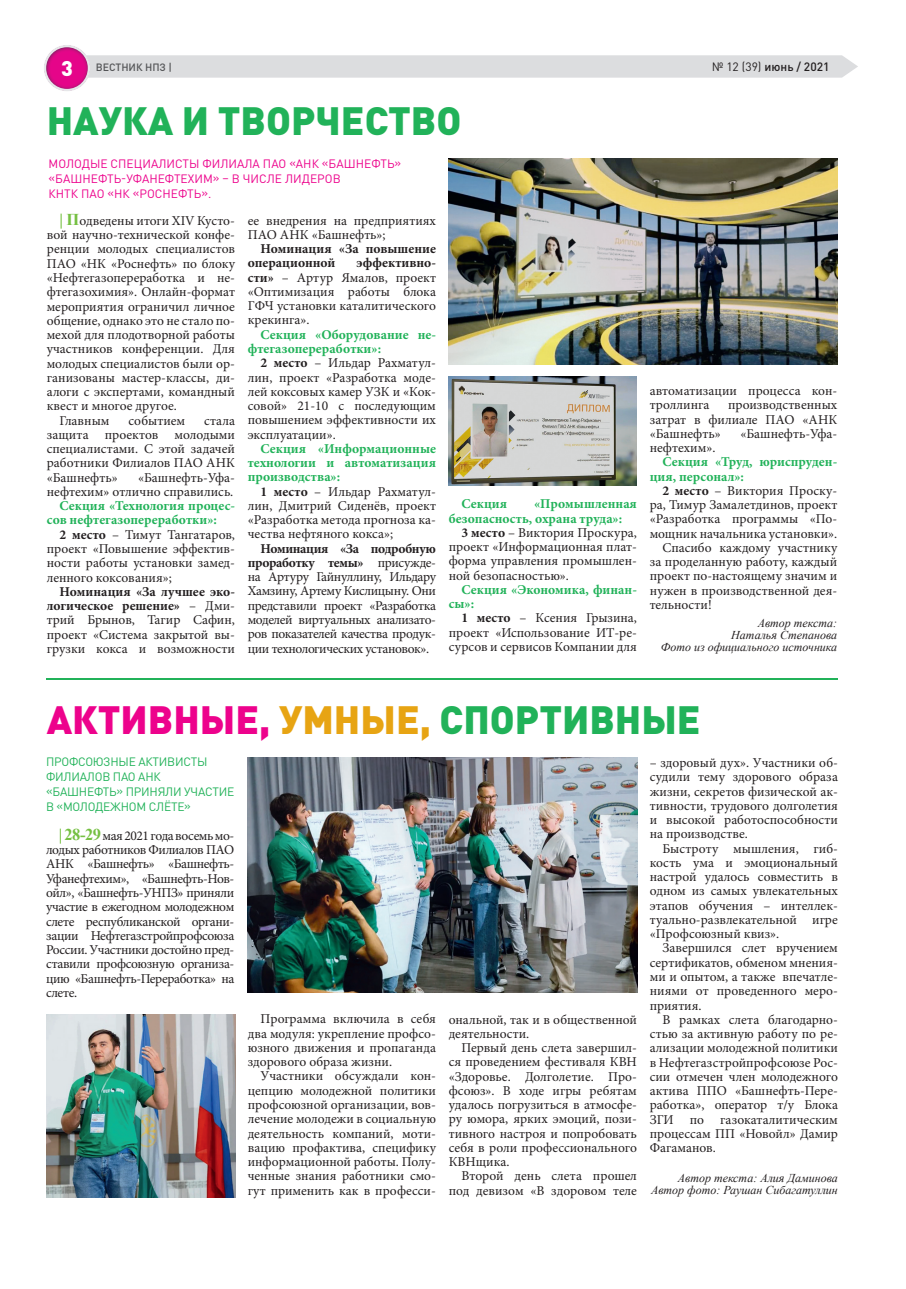
<style>
.page{position:relative;width:906px;height:1289px;background:#fff}
.page>*{position:absolute;margin:0;border:0;box-sizing:border-box;transform-origin:0 0}
.t1{font:900 39px "DIN Pro";color:#21b259}
.t2{font:13.5px/14.2px "Minion Pro";color:#231f20;text-align:justify}
.t3{font:700 13.5px/14.2px "Minion Pro";color:#21b259}
.t4{font:700 13.5px/14.2px "Minion Pro";color:#231f20}
.t5{font:italic 12px/12px "Times New Roman";color:#231f20;text-align:right}
.t6{font:12px/15px "DIN Pro";color:#ed028c}
.t7{font:12px/15px "DIN Pro";letter-spacing:-.02em;color:#21b259}
.t8{font:500 12px "DIN Pro";color:#231f20}
.t9{font:500 10.5px "DIN Pro";color:#545557}
.s1{font-weight:900;font-size:21px;color:#fff}
.s2{font-weight:400}
.s3{font-family:"Times New Roman";font-weight:700;font-size:16.5px;color:#76c043}
.s4{font-weight:700}
.s5{color:#ed028c}
.s6{color:#e7a413}
</style>
<div class="page">
<svg style="left:44px;top:45px;width:814px;height:46px"></svg>
<img style="left:448px;top:158px;width:389px;height:206px">
<hr style="left:46px;top:678px;width:791px;height:2px;background:#21b259">
<img style="left:248px;top:757px;width:390px;height:235px">
<img style="left:449px;top:377px;width:188px;height:108px">
<img style="left:47px;top:1014px;width:188px;height:183px">
<p class="t9" style="left:61px;top:60px;width:112px"><span class="s1">3</span> ВЕСТНИК НПЗ |</p>
<p class="t8" style="left:712px;top:58px;width:119px"><span class="s2">№ 12 (39)</span> июнь / 2021</p>
<h1 class="t1" style="left:47px;top:94px;width:416px">НАУКА И ТВОРЧЕСТВО</h1>
<p class="t6" style="left:49px;top:155px;width:354px">МОЛОДЫЕ СПЕЦИАЛИСТЫ ФИЛИАЛА ПАО «АНК «БАШНЕФТЬ» «БАШНЕФТЬ-УФАНЕФТЕХИМ» – В ЧИСЛЕ ЛИДЕРОВ<br>КНТК ПАО «НК «РОСНЕФТЬ».</p>
<p class="t2" style="left:60px;top:213px;width:177px"><span class="s3">| П</span>одведены итоги XIV Кусто-</p>
<p class="t2" style="left:47px;top:228px;width:190px">вой научно-технической конфе-</p>
<p class="t2" style="left:47px;top:242px;width:190px">ренции молодых специалистов</p>
<p class="t2" style="left:47px;top:256px;width:190px">ПАО «НК «Роснефть» по блоку</p>
<p class="t2" style="left:47px;top:270px;width:190px">«Нефтегазопереработка и не-</p>
<p class="t2" style="left:47px;top:285px;width:190px">фтегазохимия». Онлайн-формат</p>
<p class="t2" style="left:47px;top:299px;width:190px">мероприятия ограничил личное</p>
<p class="t2" style="left:47px;top:313px;width:190px">общение, однако это не стало по-</p>
<p class="t2" style="left:47px;top:328px;width:190px">мехой для плодотворной работы</p>
<p class="t2" style="left:47px;top:342px;width:190px">участников конференции. Для</p>
<p class="t2" style="left:47px;top:356px;width:190px">молодых специалистов были ор-</p>
<p class="t2" style="left:47px;top:370px;width:190px">ганизованы мастер-классы, ди-</p>
<p class="t2" style="left:47px;top:385px;width:190px">алоги с экспертами, командный</p>
<p class="t2" style="left:47px;top:399px;width:132px">квест и многое другое.</p>
<p class="t2" style="left:60px;top:413px;width:51px">Главным</p>
<p class="t2" style="left:128px;top:413px;width:58px">событием</p>
<p class="t2" style="left:47px;top:413px;width:190px;text-indent:157px">стала защита проектов молодыми специалистами. С этой задачей работники Филиалов ПАО АНК «Башнефть»</p>
<p class="t2" style="left:47px;top:470px;width:190px;text-align:right">«Башнефть-Уфа-<br>нефтехим» отлично справились.</p>
<p class="t3" style="left:47px;top:498px;width:190px;text-indent:13px">Секция «Технология процес&shy;сов нефтегазопереработки»:</p>
<p class="t2" style="left:47px;top:527px;width:190px;text-indent:13px"><span class="s4">2 место</span> – Тимут Тангатаров, проект «Повышение эффектив&shy;ности работы установки замед&shy;ленного коксования»;</p>
<p class="t2" style="left:47px;top:584px;width:190px;text-indent:13px"><span class="s4">Номинация «За лучшее эко&shy;логическое решение»</span> – Дми&shy;трий Брынов, Тагир Сафин, проект «Система закрытой вы&shy;грузки кокса и возможности</p>
<p class="t2" style="left:248px;top:213px;width:190px">ее внедрения на предприятиях<br>ПАО АНК «Башнефть»;</p>
<p class="t4" style="left:248px;top:241px;width:190px;text-indent:13px">Номинация «За повышение операционной</p>
<p class="t2" style="left:248px;top:256px;width:190px;text-indent:109px"><span class="s4">эффективно&shy;сти»</span> – Артур Ямалов, проект «Оптимизация работы блока ГФЧ установки каталитического крекинга».</p>
<p class="t3" style="left:248px;top:327px;width:190px;text-indent:13px">Секция «Оборудование не&shy;фтегазопереработки»:</p>
<p class="t2" style="left:248px;top:356px;width:190px;text-indent:13px"><span class="s4">2 место</span> – Ильдар Рахматул&shy;лин, проект «Разработка моде&shy;лей коксовых камер УЗК и «Кок&shy;совой» 21-10 с последующим повышением эффективности их эксплуатации».</p>
<p class="t3" style="left:248px;top:441px;width:190px;text-align:justify;text-indent:13px">Секция «Информационные технологии и автоматизация производства»:</p>
<p class="t2" style="left:248px;top:484px;width:190px;text-indent:13px"><span class="s4">1 место</span> – Ильдар Рахматул&shy;лин, Дмитрий Сиденёв, проект «Разработка метода прогноза ка&shy;чества нефтяного кокса»;</p>
<p class="t2" style="left:248px;top:541px;width:190px;text-indent:13px"><span class="s4">Номинация «За подробную проработку темы»</span> присужде&shy;на Артуру Гайнуллину, Ильдару Хамзину, Артему Кислицыну. Они представили проект «Разработка моделей виртуальных анализато&shy;ров показателей качества продук&shy;ции технологических установок».</p>
<p class="t3" style="left:461px;top:496px;width:47px">Секция</p>
<p class="t3" style="left:449px;top:496px;width:190px;text-indent:85px">«Промышленная безопасность, охрана труда»:</p>
<p class="t2" style="left:449px;top:525px;width:190px;text-indent:13px"><span class="s4">3 место</span> – Виктория Проскура, проект «Информационная плат&shy;форма управления промышлен&shy;ной безопасностью».</p>
<p class="t3" style="left:449px;top:582px;width:190px;text-indent:13px">Секция «Экономика, финан&shy;сы»:</p>
<p class="t2" style="left:449px;top:611px;width:190px;text-indent:13px"><span class="s4">1 место</span> – Ксения Грызина, проект «Использование ИТ-ре&shy;сурсов и сервисов Компании для</p>
<p class="t2" style="left:649px;top:383px;width:189px">автоматизации процесса кон&shy;троллинга</p>
<p class="t2" style="left:649px;top:398px;width:189px;text-indent:78px">производственных затрат в филиале ПАО «АНК «Башнефть»</p>
<p class="t2" style="left:740px;top:426px;width:98px">«Башнефть-Уфа-</p>
<p class="t2" style="left:649px;top:441px;width:67px">нефтехим».</p>
<p class="t3" style="left:649px;top:455px;width:189px;text-indent:13px">Секция «Труд, юриспруден&shy;ция, персонал»:</p>
<p class="t2" style="left:662px;top:483px;width:176px"><span class="s4">2 место</span> – Виктория Проску-</p>
<p class="t2" style="left:649px;top:498px;width:189px">ра, Тимур Замалетдинов, проект</p>
<p class="t2" style="left:649px;top:512px;width:189px">«Разработка программы «По-</p>
<p class="t2" style="left:649px;top:526px;width:189px">мощник начальника установки».</p>
<p class="t2" style="left:662px;top:540px;width:176px">Спасибо каждому участнику</p>
<p class="t2" style="left:649px;top:555px;width:189px">за проделанную работу, каждый</p>
<p class="t2" style="left:649px;top:569px;width:189px">проект по-настоящему значим и</p>
<p class="t2" style="left:649px;top:583px;width:189px">нужен в производственной дея-</p>
<p class="t2" style="left:649px;top:597px;width:64px">тельности!</p>
<p class="t5" style="left:660px;top:616px;width:178px">Автор текста:<br>Наталья Степанова<br>Фото из официального источника</p>
<h1 class="t1" style="left:47px;top:693px;width:655px"><span class="s5">АКТИВНЫЕ,</span> <span class="s6">УМНЫЕ,</span> СПОРТИВНЫЕ</h1>
<p class="t2" style="left:649px;top:755px;width:190px">– здоровый дух». Участники об&shy;судили тему здорового образа жизни, секретов физической ак&shy;тивности, трудового долголетия и высокой работоспособности на производстве.</p>
<p class="t2" style="left:649px;top:841px;width:190px;text-indent:13px">Быстроту мышления, гиб&shy;кость ума и эмоциональный настрой удалось совместить в одном из самых увлекательных этапов обучения – интеллек&shy;туально-развлекательной игре «Профсоюзный квиз».</p>
<p class="t2" style="left:649px;top:941px;width:190px;text-indent:13px">Завершился слет вручением сертификатов, обменом мнения&shy;ми и опытом, а также впечатле&shy;ниями от проведенного меро&shy;приятия.</p>
<p class="t2" style="left:649px;top:1012px;width:190px;text-indent:13px">В рамках слета благодарно&shy;стью за активную работу по ре&shy;ализации молодежной политики в Нефтегазстройпрофсоюзе Рос&shy;сии отмечен член молодежного актива ППО «Башнефть-Пере&shy;работка», оператор т/у Блока ЗГИ по газокаталитическим процессам ПП «Новойл» Дамир Фагаманов.</p>
<p class="t5" style="left:651px;top:1171px;width:188px">Автор текста: Алия Даминова<br>Автор фото: Раушан Сибагатуллин</p>
<p class="t7" style="left:46px;top:754px;width:190px">ПРОФСОЮЗНЫЕ АКТИВИСТЫ<br>ФИЛИАЛОВ ПАО АНК «БАШНЕФТЬ» ПРИНЯЛИ УЧАСТИЕ<br>В «МОЛОДЕЖНОМ СЛЁТЕ»</p>
<p class="t2" style="left:46px;top:828px;width:190px;text-indent:13px"><span class="s3">| 28-29</span> мая 2021 года восемь мо&shy;лодых работников Филиалов ПАО АНК «Башнефть» «Башнефть-Уфанефтехим», «Башнефть-Нов&shy;ойл», «Башнефть-УНПЗ» приняли участие в ежегодном молодежном слете республиканской органи&shy;зации Нефтегазстройпрофсоюза России. Участники достойно пред&shy;ставили профсоюзную организа&shy;цию «Башнефть-Переработка» на слете.</p>
<p class="t2" style="left:248px;top:1012px;width:190px;text-indent:13px">Программа включила в себя два модуля: укрепление профсо&shy;юзного движения и пропаганда здорового образа жизни.</p>
<p class="t2" style="left:248px;top:1069px;width:190px;text-indent:13px">Участники обсуждали кон&shy;цепцию молодежной политики профсоюзной организации, вов&shy;лечение молодежи в социальную деятельность компаний, моти&shy;вацию профактива, специфику информационной работы. Полу&shy;ченные знания работники смо&shy;гут применить как в професси-</p>
<p class="t2" style="left:449px;top:1012px;width:190px">ональной, так и в общественной деятельности.</p>
<p class="t2" style="left:449px;top:1040px;width:190px;text-indent:13px">Первый день слета завершил&shy;ся проведением фестиваля КВН «Здоровье. Долголетие. Про&shy;фсоюз». В ходе игры ребятам удалось погрузиться в атмосфе&shy;ру юмора, ярких эмоций, пози&shy;тивного настроя и попробовать себя в роли профессионального КВНщика.</p>
<p class="t2" style="left:449px;top:1168px;width:190px;text-align:right">Второй день слета прошел под девизом «В здоровом теле</p>
</div>
